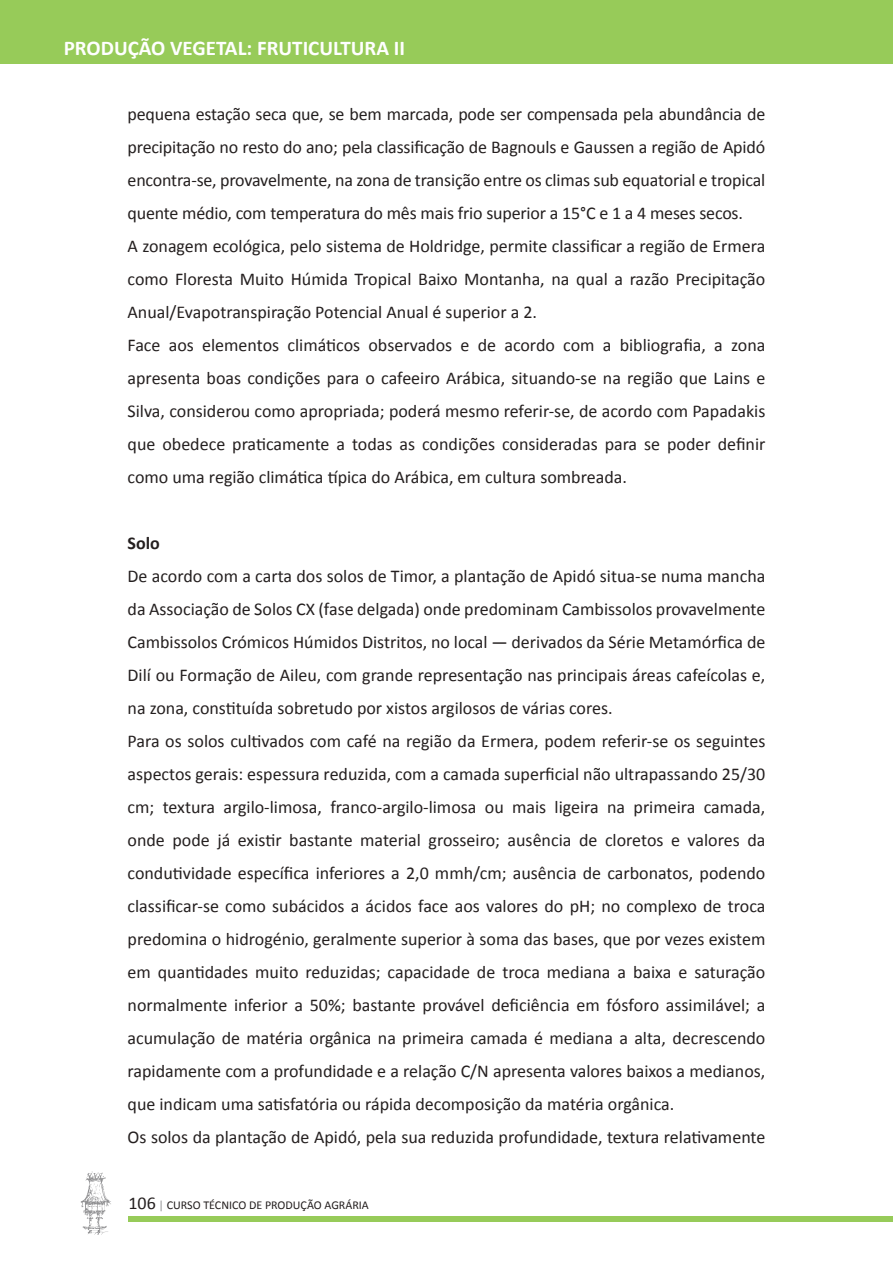
<style>
.page{position:relative;width:893px;height:1263px;background:#fff}
.page>*{position:absolute;margin:0;border:0;box-sizing:border-box;transform-origin:0 0}
.t1{font:700 21px "Calibri";color:#fff}
.t2{font:18px/33px "Calibri";color:#241f1f}
.t3{font:700 18px "Calibri";color:#241f1f}
.t4{font:12px "Calibri";color:#241f1f}
.s1{font-size:18px}
.s2{color:#919193}
</style>
<div class="page">
<div style="left:128px;top:1216px;width:765px;height:5px;background:#97cb59"></div>
<div style="left:0;top:0;width:893px;height:64px;background:#97cb59"></div>
<svg style="left:80px;top:1171px;width:31px;height:64px"></svg>
<p class="t1" style="left:64px;top:35px;width:343px">PRODUÇÃO VEGETAL: FRUTICULTURA II</p>
<p class="t2" style="left:128px;top:96px;width:639px">pequena estação seca que, se bem marcada, pode ser compensada pela abundância de precipitação no resto do ano; pela classificação de Bagnouls e Gaussen a região de Apidó encontra-se, provavelmente, na zona de transição entre os climas sub equatorial e tropical quente médio, com temperatura do mês mais frio superior a 15°C e 1 a 4 meses secos.<br>A zonagem ecológica, pelo sistema de Holdridge, permite classificar a região de Ermera como Floresta Muito Húmida Tropical Baixo Montanha, na qual a razão Precipitação Anual/Evapotranspiração Potencial Anual é superior a 2.<br>Face aos elementos climáticos observados e de acordo com a bibliografia, a zona apresenta boas condições para o cafeeiro Arábica, situando-se na região que Lains e Silva, considerou como apropriada; poderá mesmo referir-se, de acordo com Papadakis que obedece praticamente a todas as condições consideradas para se poder definir como uma região climática típica do Arábica, em cultura sombreada.</p>
<p class="t3" style="left:128px;top:532px;width:34px">Solo</p>
<p class="t2" style="left:128px;top:558px;width:639px">De acordo com a carta dos solos de Timor, a plantação de Apidó situa-se numa mancha da Associação de Solos CX (fase delgada) onde predominam Cambissolos provavelmente Cambissolos Crómicos Húmidos Distritos, no local — derivados da Série Metamórfica de Dilí ou Formação de Aileu, com grande representação nas principais áreas cafeícolas e, na zona, constituída sobretudo por xistos argilosos de várias cores.<br>Para os solos cultivados com café na região da Ermera, podem referir-se os seguintes aspectos gerais: espessura reduzida, com a camada superficial não ultrapassando 25/30 cm; textura argilo-limosa, franco-argilo-limosa ou mais ligeira na primeira camada, onde pode já existir bastante material grosseiro; ausência de cloretos e valores da condutividade específica inferiores a 2,0 mmh/cm; ausência de carbonatos, podendo classificar-se como subácidos a ácidos face aos valores do pH; no complexo de troca predomina o hidrogénio, geralmente superior à soma das bases, que por vezes existem em quantidades muito reduzidas; capacidade de troca mediana a baixa e saturação normalmente inferior a 50%; bastante provável deficiência em fósforo assimilável; a acumulação de matéria orgânica na primeira camada é mediana a alta, decrescendo rapidamente com a profundidade e a relação C/N apresenta valores baixos a medianos, que indicam uma satisfatória ou rápida decomposição da matéria orgânica.<br>Os solos da plantação de Apidó, pela sua reduzida profundidade, textura relativamente</p>
<p class="t4" style="left:128px;top:1198px;width:242px"><span class="s1">106</span> <span class="s2">|</span> CURSO TÉCNICO DE PRODUÇÃO AGRÁRIA</p>
</div>
